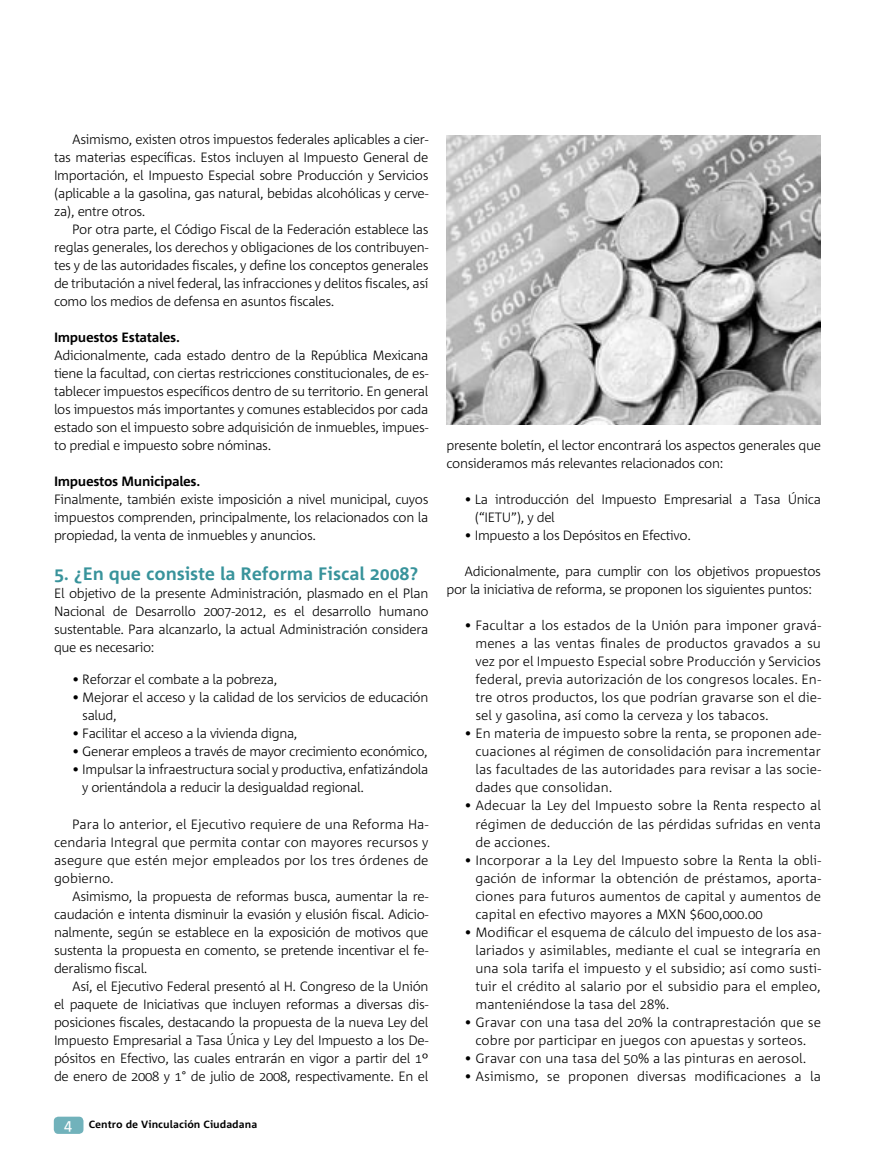
<style>
.page{position:relative;width:893px;height:1170px;background:#fff}
.page>*{position:absolute;margin:0;border:0;box-sizing:border-box;transform-origin:0 0}
.t1{font:18px "Agrofont Vet";letter-spacing:-.01em;color:#38939b}
.t2{font:13.5px/18px "Agrofont Mager";letter-spacing:-.025em;color:#000;text-align:justify}
.t3{font:13.5px/18px "Agrofont Mager";color:#000;text-align:center}
.t4{font:13.5px "Agrofont Vet";letter-spacing:-.025em;color:#000}
.t5{font:10.5px "Agrofont Vet";color:#000}
</style>
<div class="page">
<div style="left:54px;top:1116px;width:29px;height:17px;background:#71b2bb;border-radius:4px"></div>
<img style="left:446px;top:135px;width:375px;height:290px">
<p class="t2" style="left:54px;top:131px;width:376px;text-indent:18px">Asimismo, existen otros impuestos federales aplicables a cier&shy;tas materias específicas. Estos incluyen al Impuesto General de Importación, el Impuesto Especial sobre Producción y Servicios (aplicable a la gasolina, gas natural, bebidas alcohólicas y cerve&shy;za), entre otros.</p>
<p class="t2" style="left:54px;top:221px;width:376px;text-indent:18px">Por otra parte, el Código Fiscal de la Federación establece las reglas generales, los derechos y obligaciones de los contribuyen&shy;tes y de las autoridades fiscales, y define los conceptos generales de tributación a nivel federal, las infracciones y delitos fiscales, así como los medios de defensa en asuntos fiscales.</p>
<p class="t4" style="left:54px;top:330px;width:127px">Impuestos Estatales.</p>
<p class="t2" style="left:54px;top:347px;width:376px">Adicionalmente, cada estado dentro de la República Mexicana tiene la facultad, con ciertas restricciones constitucionales, de es&shy;tablecer impuestos específicos dentro de su territorio. En general los impuestos más importantes y comunes establecidos por cada estado son el impuesto sobre adquisición de inmuebles, impues&shy;to predial e impuesto sobre nóminas.</p>
<p class="t4" style="left:54px;top:474px;width:148px">Impuestos Municipales.</p>
<p class="t2" style="left:54px;top:491px;width:376px">Finalmente, también existe imposición a nivel municipal, cuyos impuestos comprenden, principalmente, los relacionados con la propiedad, la venta de inmuebles y anuncios.</p>
<h1 class="t1" style="left:54px;top:564px;width:366px">5. ¿En que consiste la Reforma Fiscal 2008?</h1>
<p class="t2" style="left:54px;top:584px;width:376px">El objetivo de la presente Administración, plasmado en el Plan Nacional de Desarrollo 2007-2012, es el desarrollo humano sustentable. Para alcanzarlo, la actual Administración considera que es necesario:</p>
<p class="t2" style="left:72px;top:671px;width:207px">• Reforzar el combate a la pobreza,</p>
<p class="t2" style="left:82px;top:689px;width:348px;text-indent:-10px">• Mejorar el acceso y la calidad de los servicios de educación salud,</p>
<p class="t2" style="left:72px;top:725px;width:227px">• Facilitar el acceso a la vivienda digna,</p>
<p class="t2" style="left:72px;top:743px;width:357px">• Generar empleos a través de mayor crecimiento económico,</p>
<p class="t2" style="left:82px;top:761px;width:348px;text-indent:-10px">• Impulsar la infraestructura social y productiva, enfatizándola y orientándola a reducir la desigualdad regional.</p>
<p class="t2" style="left:54px;top:815px;width:376px;text-indent:18px">Para lo anterior, el Ejecutivo requiere de una Reforma Ha&shy;cendaria Integral que permita contar con mayores recursos y asegure que estén mejor empleados por los tres órdenes de gobierno.</p>
<p class="t2" style="left:54px;top:887px;width:376px;text-indent:18px">Asimismo, la propuesta de reformas busca, aumentar la re&shy;caudación e intenta disminuir la evasión y elusión fiscal. Adicio&shy;nalmente, según se establece en la exposición de motivos que sustenta la propuesta en comento, se pretende incentivar el fe&shy;deralismo fiscal.</p>
<p class="t2" style="left:54px;top:977px;width:376px;text-indent:18px">Así, el Ejecutivo Federal presentó al H. Congreso de la Unión el paquete de Iniciativas que incluyen reformas a diversas dis&shy;posiciones fiscales, destacando la propuesta de la nueva Ley del Impuesto Empresarial a Tasa Única y Ley del Impuesto a los De&shy;pósitos en Efectivo, las cuales entrarán en vigor a partir del 1º de enero de 2008 y 1° de julio de 2008, respectivamente. En el</p>
<p class="t5" style="left:89px;top:1118px;width:170px">Centro de Vinculación Ciudadana</p>
<p class="t2" style="left:446px;top:437px;width:376px">presente boletín, el lector encontrará los aspectos generales que consideramos más relevantes relacionados con:</p>
<p class="t2" style="left:475px;top:491px;width:348px;text-indent:-10px">• La introducción del Impuesto Empresarial a Tasa Única (“IETU”), y del</p>
<p class="t2" style="left:464px;top:527px;width:228px">• Impuesto a los Depósitos en Efectivo.</p>
<p class="t2" style="left:446px;top:563px;width:376px;text-indent:18px">Adicionalmente, para cumplir con los objetivos propuestos por la iniciativa de reforma, se proponen los siguientes puntos:</p>
<p class="t2" style="left:475px;top:617px;width:347px;text-indent:-11px">• Facultar a los estados de la Unión para imponer gravá&shy;menes a las ventas finales de productos gravados a su vez por el Impuesto Especial sobre Producción y Servicios federal, previa autorización de los congresos locales. En&shy;tre otros productos, los que podrían gravarse son el die&shy;sel y gasolina, así como la cerveza y los tabacos.</p>
<p class="t2" style="left:475px;top:725px;width:347px;text-indent:-11px">• En materia de impuesto sobre la renta, se proponen ade&shy;cuaciones al régimen de consolidación para incrementar las facultades de las autoridades para revisar a las socie&shy;dades que consolidan.</p>
<p class="t2" style="left:475px;top:797px;width:347px;text-indent:-11px">• Adecuar la Ley del Impuesto sobre la Renta respecto al régimen de deducción de las pérdidas sufridas en venta de acciones.</p>
<p class="t2" style="left:475px;top:851px;width:347px;text-indent:-11px">• Incorporar a la Ley del Impuesto sobre la Renta la obli&shy;gación de informar la obtención de préstamos, aporta&shy;ciones para futuros aumentos de capital y aumentos de capital en efectivo mayores a MXN $600,000.00</p>
<p class="t2" style="left:475px;top:923px;width:347px;text-indent:-11px">• Modificar el esquema de cálculo del impuesto de los asa&shy;lariados y asimilables, mediante el cual se integraría en una sola tarifa el impuesto y el subsidio; así como susti&shy;tuir el crédito al salario por el subsidio para el empleo, manteniéndose la tasa del 28%.</p>
<p class="t3" style="left:464px;top:1013px;width:358px">• Gravar con una tasa del 20% la contraprestación que se cobre por participar en juegos con apuestas y sorteos.</p>
<p class="t3" style="left:464px;top:1049px;width:343px">• Gravar con una tasa del 50% a las pinturas en aerosol.</p>
<p class="t3" style="left:464px;top:1067px;width:358px">• Asimismo, se proponen diversas modificaciones a la</p>
</div>
